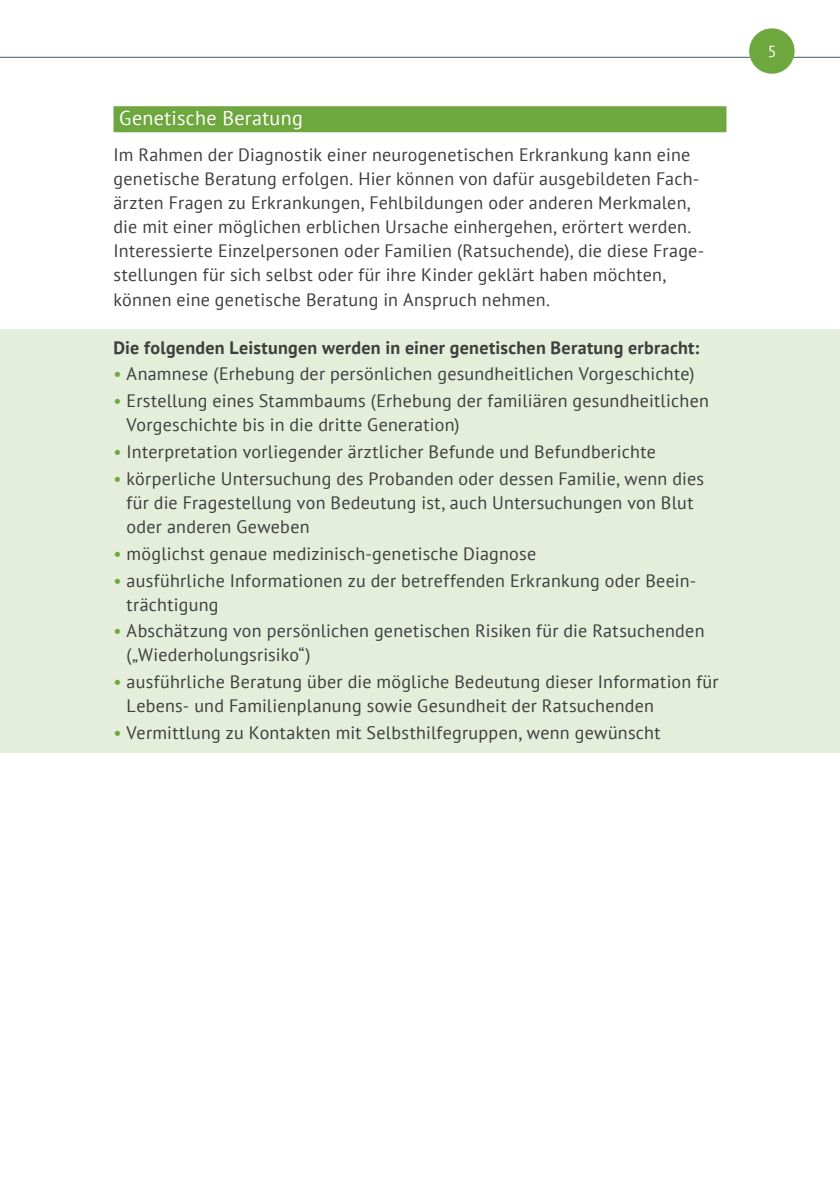
<style>
.page{position:relative;width:840px;height:1191px;background:#fff}
.page>*{position:absolute;margin:0;border:0;box-sizing:border-box;transform-origin:0 0}
.Headline{font:20px "PT Sans";letter-spacing:.02em;color:#fff}
.Fließtext{font:18px/24px "PT Sans";letter-spacing:.015em;color:#3e3e3f}
.Fließtext-2{font:700 18px "PT Sans";letter-spacing:.015em;color:#3e3e3f}
.t1{font:16px "PT Sans";color:#fff}
.s1{color:#6fa73f}
</style>
<div class="page">
<div style="left:0;top:329px;width:839px;height:424px;background:#e5eddb"></div>
<hr style="left:0;top:57px;width:839px;height:1px;background:#375d6e">
<div style="left:748px;top:28px;width:46px;height:46px;background:#6fa73f;border-radius:50%"></div>
<div style="left:113px;top:106px;width:613px;height:26px;background:#6fa73f"></div>
<p class="Headline" style="left:119px;top:106px;width:185px">Genetische Beratung</p>
<p class="Fließtext" style="left:113px;top:143px;width:592px">Im Rahmen der Diagnostik einer neurogenetischen Erkrankung kann eine genetische Beratung erfolgen. Hier können von dafür ausgebildeten Fach&shy;ärzten Fragen zu Erkrankungen, Fehlbildungen oder anderen Merkmalen, die mit einer möglichen erblichen Ursache einhergehen, erörtert werden.<br>Interessierte Einzelpersonen oder Familien (Ratsuchende), die diese Frage&shy;stellungen für sich selbst oder für ihre Kinder geklärt haben möchten, können eine genetische Beratung in Anspruch nehmen.</p>
<p class="Fließtext-2" style="left:113px;top:335px;width:587px">Die folgenden Leistungen werden in einer genetischen Beratung erbracht:</p>
<p class="Fließtext" style="left:113px;top:361px;width:582px"><span class="s1">•</span> Anamnese (Erhebung der persönlichen gesundheitlichen Vorgeschichte)</p>
<p class="Fließtext" style="left:127px;top:388px;width:583px;text-indent:-13px"><span class="s1">•</span> Erstellung eines Stammbaums (Erhebung der familiären gesundheitlichen<br>Vorgeschichte bis in die dritte Generation)</p>
<p class="Fließtext" style="left:113px;top:439px;width:543px"><span class="s1">•</span> Interpretation vorliegender ärztlicher Befunde und Befundberichte</p>
<p class="Fließtext" style="left:127px;top:466px;width:578px;text-indent:-13px"><span class="s1">•</span> körperliche Untersuchung des Probanden oder dessen Familie, wenn dies für die Fragestellung von Bedeutung ist, auch Untersuchungen von Blut oder anderen Geweben</p>
<p class="Fließtext" style="left:113px;top:541px;width:424px"><span class="s1">•</span> möglichst genaue medizinisch-genetische Diagnose</p>
<p class="Fließtext" style="left:127px;top:568px;width:571px;text-indent:-13px"><span class="s1">•</span> ausführliche Informationen zu der betreffenden Erkrankung oder Beein&shy;trächtigung</p>
<p class="Fließtext" style="left:127px;top:618px;width:579px;text-indent:-13px"><span class="s1">•</span> Abschätzung von persönlichen genetischen Risiken für die Ratsuchenden („Wiederholungsrisiko“)</p>
<p class="Fließtext" style="left:127px;top:669px;width:593px;text-indent:-13px"><span class="s1">•</span> ausführliche Beratung über die mögliche Bedeutung dieser Information für<br>Lebens- und Familienplanung sowie Gesundheit der Ratsuchenden</p>
<p class="Fließtext" style="left:113px;top:720px;width:548px"><span class="s1">•</span> Vermittlung zu Kontakten mit Selbsthilfegruppen, wenn gewünscht</p>
<p class="t1" style="left:767px;top:41px;width:10px">5</p>
</div>
